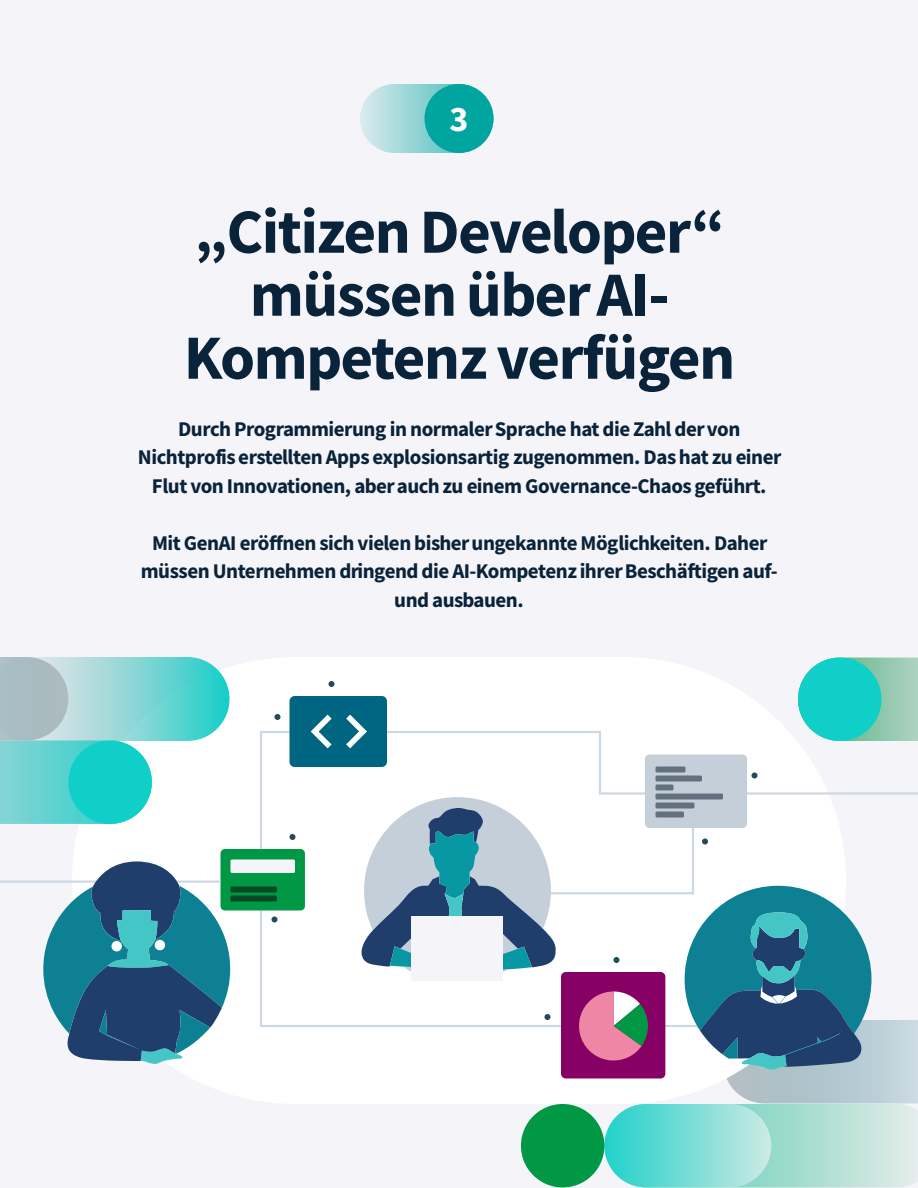
<style>
.page{position:relative;width:918px;height:1188px;background:#f5f4f8}
.page>*{position:absolute;margin:0;border:0;box-sizing:border-box;transform-origin:0 0}
.t1{font:63px/63px "Source Sans Variable";letter-spacing:-.02em;color:#09233b;text-align:center}
.t2{font:36px "Source Sans Variable";color:#fff}
.t3{font:21px/28.5px "Source Sans Variable";letter-spacing:-.02em;color:#09233b;text-align:center}
</style>
<div class="page">
<svg style="left:360px;top:84px;width:134px;height:69px;background:#a7dadb"></svg>
<div style="left:424px;top:84px;width:70px;height:69px;background:#00a5a0;border-radius:50%"></div>
<div style="left:72px;top:657px;width:774px;height:447px;background:#fff;border-radius:224px"></div>
<svg style="left:260px;top:730px;width:36px;height:119px"></svg>
<svg style="left:274px;top:714px;width:6px;height:6px"></svg>
<svg style="left:259px;top:908px;width:52px;height:119px"></svg>
<div style="left:220px;top:849px;width:85px;height:61px;background:#009845;border-radius:4px"></div>
<div style="left:230px;top:860px;width:65px;height:13px;background:#f5f4f8;border-radius:2px"></div>
<div style="left:230px;top:896px;width:47px;height:6px;background:#064925;border-radius:2px"></div>
<div style="left:230px;top:886px;width:47px;height:6px;background:#064925;border-radius:2px"></div>
<div style="left:290px;top:696px;width:97px;height:71px;background:#006580;border-radius:5px"></div>
<hr style="left:0;top:880px;width:220px;height:3px;background:#ced8e2">
<svg style="left:43px;top:861px;width:187px;height:203px"></svg>
<svg style="left:0;top:657px;width:230px;height:167px"></svg>
<svg style="left:311px;top:658px;width:607px;height:529px"></svg>
<div style="left:604px;top:1104px;width:167px;height:83px;background:linear-gradient(to right,#23d1cb,#cbeae3);border-radius:42px"></div>
<div style="left:521px;top:1104px;width:83px;height:83px;background:#009845;border-radius:50%"></div>
<h2 class="t2" style="left:449px;top:97px;width:21px">3</h2>
<h1 class="t1" style="left:184px;top:201px;width:553px">„Citizen Developer“ müssen über AI-<br>Kompetenz verfügen</h1>
<p class="t3" style="left:138px;top:415px;width:645px">Durch Programmierung in normaler Sprache hat die Zahl der von<br>Nichtprofis erstellten Apps explosionsartig zugenommen. Das hat zu einer<br>Flut von Innovationen, aber auch zu einem Governance-Chaos geführt.</p>
<p class="t3" style="left:141px;top:529px;width:639px">Mit GenAI eröffnen sich vielen bisher ungekannte Möglichkeiten. Daher müssen Unternehmen dringend die AI-Kompetenz ihrer Beschäftigen auf&shy;und ausbauen.</p>
</div>
